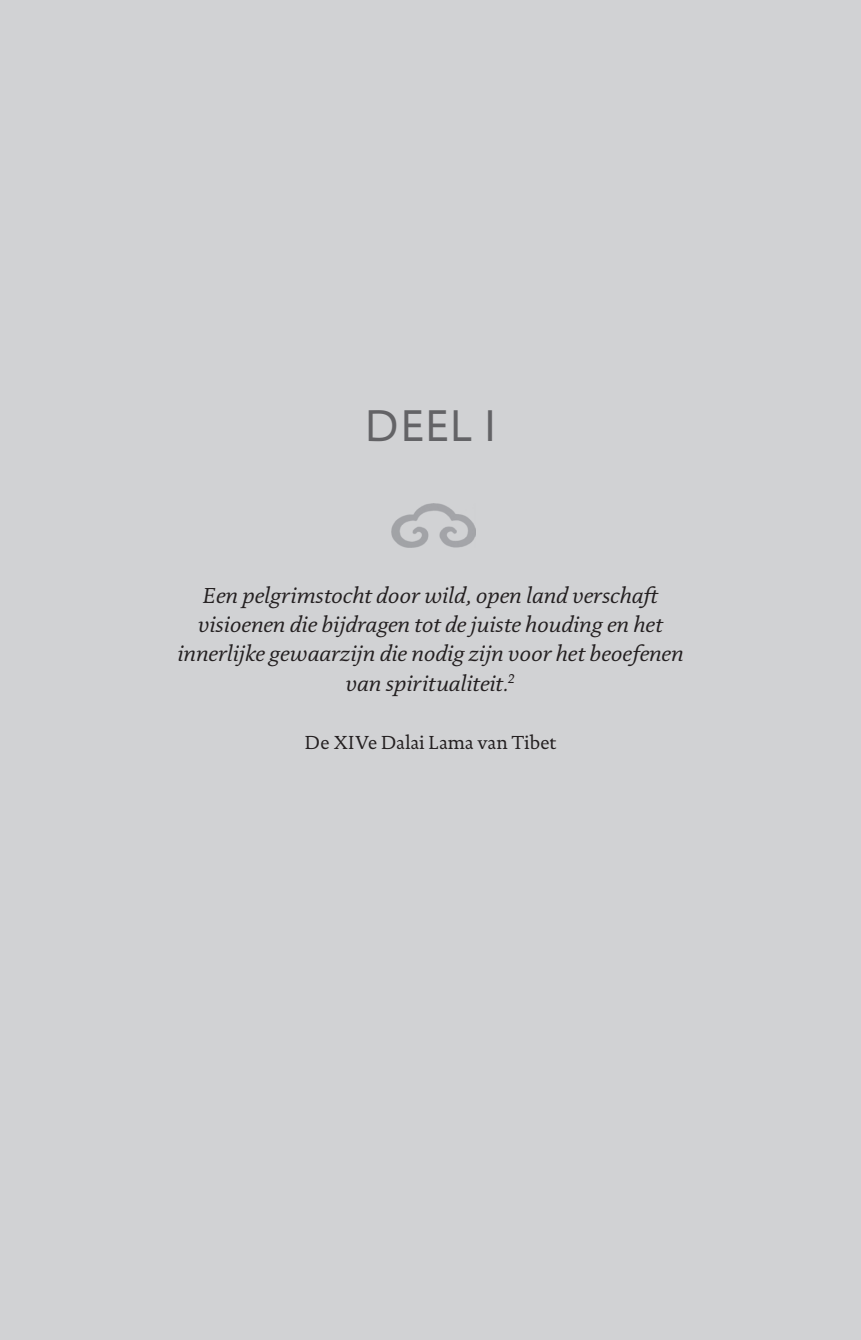
<style>
.page{position:relative;width:861px;height:1340px;background:#fff}
.page>*{position:absolute;margin:0;border:0;box-sizing:border-box;transform-origin:0 0}
.t1{font:45px "DTL Documenta Sans TOT Caps";color:#636366}
.t2{font:italic 22.05px/29.2px "DTL Documenta TOT";color:#231f20;text-align:center}
.t3{font:19.12px "DTL Documenta TOT";color:#231f20}
</style>
<div class="page">
<div style="left:0;top:0;width:861px;height:1339px;background:#d1d2d4"></div>
<img style="left:392px;top:503px;width:84px;height:44px">
<h1 class="t1" style="left:365px;top:398px;width:133px">DEEL I</h1>
<p class="t2" style="left:177px;top:580px;width:508px">Een pelgrimstocht door wild, open land verschaft visioenen die bijdragen tot de juiste houding en het innerlijke gewaarzijn die nodig zijn voor het beoefenen van spiritualiteit.<sup>2</sup></p>
<p class="t3" style="left:305px;top:731px;width:253px">De XIVe Dalai Lama van Tibet</p>
</div>
